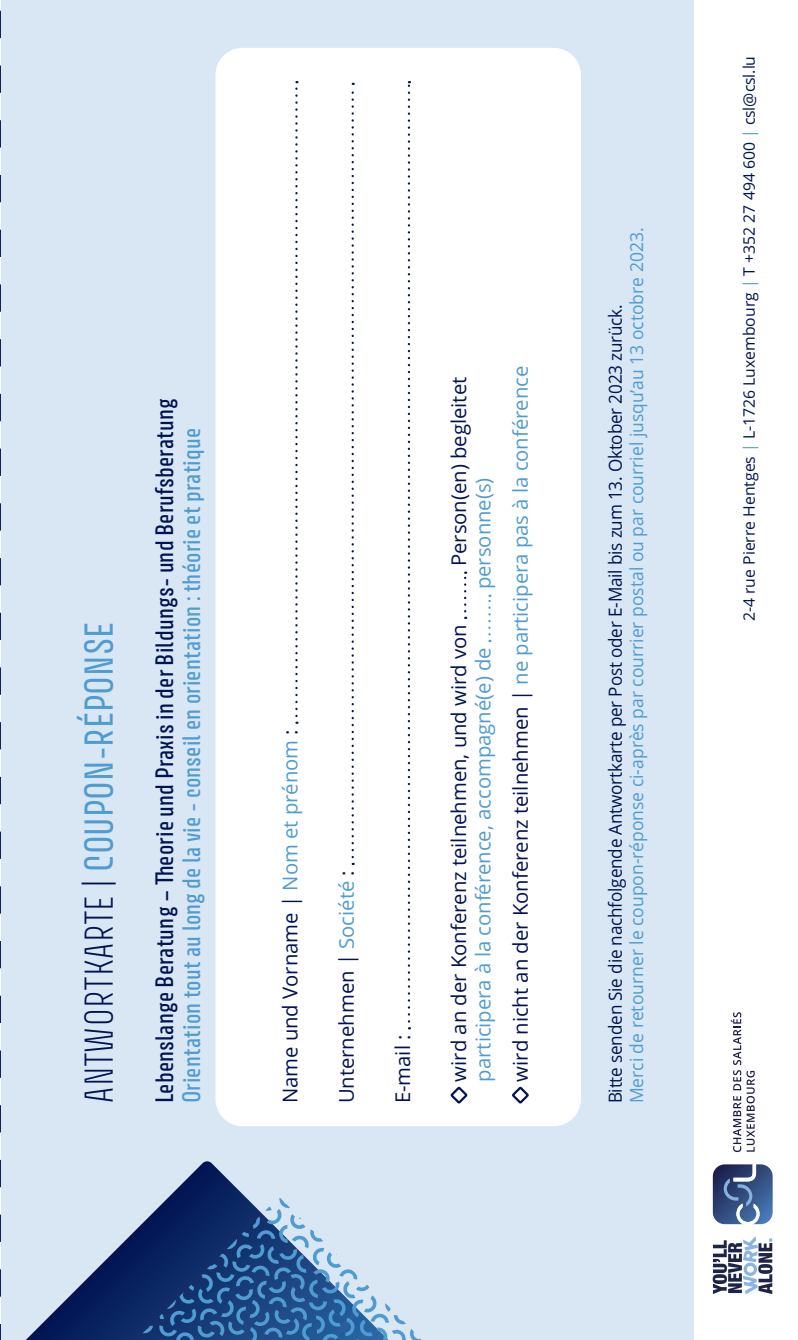
<style>
.page{position:relative;width:798px;height:1340px;background:#fff}
.page>*{position:absolute;margin:0;border:0;box-sizing:border-box;transform-origin:0 0}
.t1{font:36px "Avory I Latn";color:#4e9cd2}
.t2{font:22.5px/27px "Avory I Latn Me";letter-spacing:.01em;color:#001352;scale:1.04 1}
.t3{font:20.25px "Open Sans";color:#001352}
.t4{font:20.25px "Open Sans";color:#4e9cd2}
.t5{font:18px "Open Sans";color:#4e9cd2}
.t6{font:18px "Open Sans";letter-spacing:-.01em;color:#001352;scale:.95 1}
.t7{font:15.75px "Open Sans";color:#001352}
.s1{font-family:"Avory I Latn El";color:#001352}
.s2{color:#4e9cd2}
</style>
<div class="page">
<div style="left:1px;top:0;width:692px;height:1339px;background:#d9e6f4"></div>
<div style="left:215px;top:48px;width:365px;height:1078px;background:#fff;border-radius:27px"></div>
<svg style="left:27px;top:1161px;width:219px;height:178px"></svg>
<svg style="left:136px;top:1197px;width:285px;height:142px"></svg>
<svg style="left:295px;top:81px;width:2px;height:643px"></svg>
<svg style="left:351px;top:83px;width:3px;height:782px"></svg>
<svg style="left:407px;top:81px;width:3px;height:940px"></svg>
<div style="left:450px;top:1086px;width:17px;height:17px;border:2px solid #001352;border-radius:7px"></div>
<svg style="left:464px;top:571px;width:2px;height:48px"></svg>
<svg style="left:488px;top:594px;width:2px;height:40px"></svg>
<div style="left:511px;top:1086px;width:17px;height:17px;border:2px solid #001352;border-radius:7px"></div>
<svg style="left:0;top:10px;width:1px;height:1329px"></svg>
<svg style="left:712px;top:1164px;width:60px;height:60px;background:#506893"></svg>
<svg style="left:730px;top:1012px;width:24px;height:140px"></svg>
<svg style="left:712px;top:1236px;width:60px;height:58px"></svg>
<p class="t1" style="left:76px;top:1103px;width:483px;rotate:-90deg"><span class="s1">ANTWORTKARTE |</span> COUPON-RÉPONSE</p>
<p class="t2" style="left:151px;top:1103px;width:679px;rotate:-90deg">Lebenslange Beratung – Theorie und Praxis in der Bildungs- und Berufsberatung<br><span class="s2">Orientation tout au long de la vie - conseil en orientation : théorie et pratique</span></p>
<p class="t3" style="left:276px;top:1103px;width:376px;rotate:-90deg">Name und Vorname | <span class="s2">Nom et prénom</span> :</p>
<p class="t3" style="left:332px;top:1103px;width:235px;rotate:-90deg">Unternehmen | <span class="s2">Société</span> :</p>
<p class="t3" style="left:388px;top:1103px;width:70px;rotate:-90deg">E-mail :</p>
<p class="t3" style="left:445px;top:566px;width:191px;rotate:-90deg">Person(en) begleitet</p>
<p class="t4" style="left:469px;top:589px;width:113px;rotate:-90deg">personne(s)</p>
<p class="t3" style="left:445px;top:1081px;width:459px;rotate:-90deg">wird an der Konferenz teilnehmen, und wird von</p>
<p class="t4" style="left:469px;top:1081px;width:436px;rotate:-90deg">participera à la conférence, accompagné(e) de</p>
<p class="t3" style="left:506px;top:1081px;width:717px;rotate:-90deg">wird nicht an der Konferenz teilnehmen | <span class="s2">ne participera pas à la conférence</span></p>
<p class="t5" style="left:624px;top:1103px;width:877px;rotate:-90deg">Merci de retourner le coupon-réponse ci-après par courrier postal ou par courriel jusqu’au 13 octobre 2023.</p>
<p class="t6" style="left:602px;top:1103px;width:842px;rotate:-90deg">Bitte senden Sie die nachfolgende Antwortkarte per Post oder E-Mail bis zum 13. Oktober 2023 zurück.</p>
<p class="t7" style="left:738px;top:621px;width:567px;rotate:-90deg">2-4 rue Pierre Hentges <span class="s2">|</span> L-1726 Luxembourg <span class="s2">|</span> T +352 27 494 600 <span class="s2">|</span> csl@csl.lu</p>
</div>
